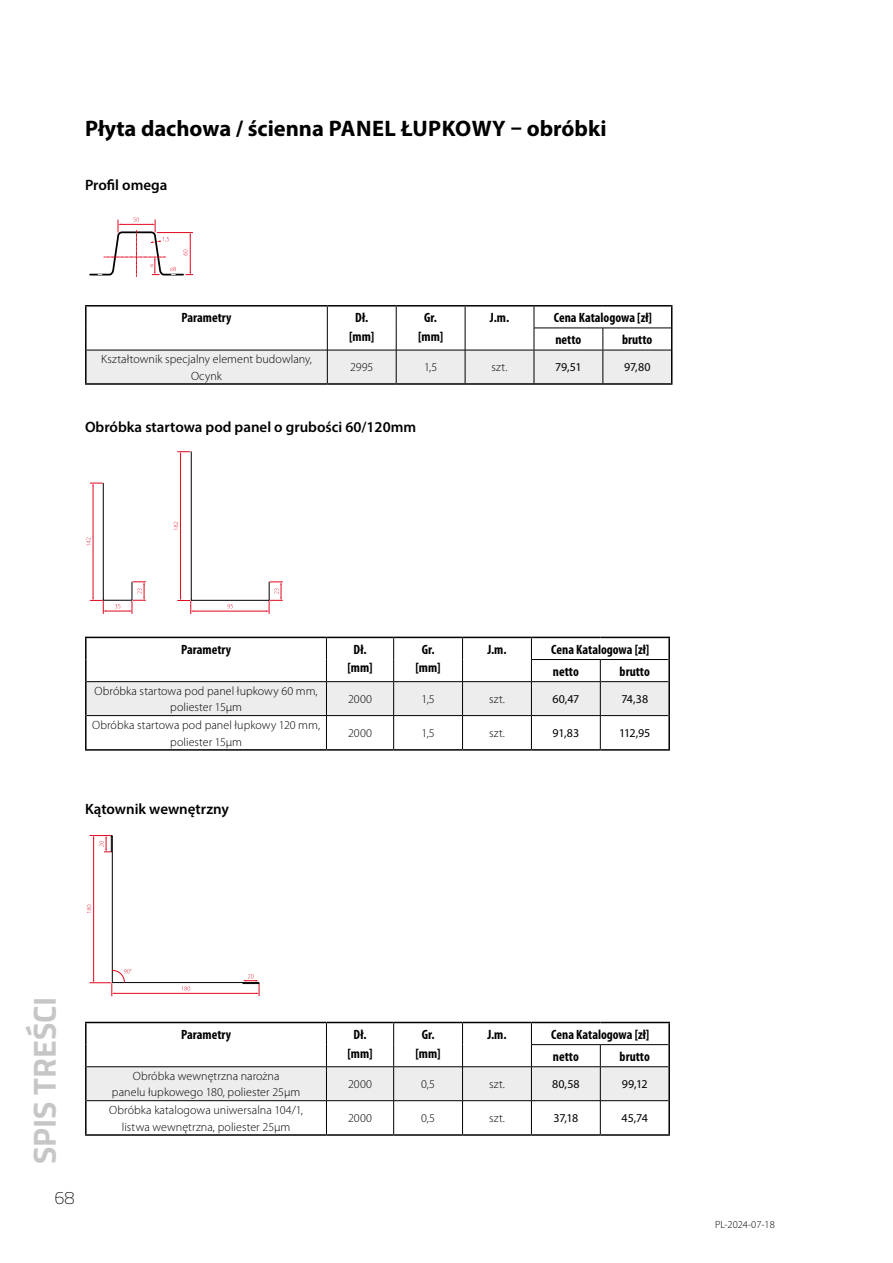
<style>
.page{position:relative;width:893px;height:1263px;background:#fff}
.page>*{position:absolute;margin:0;border:0;box-sizing:border-box;transform-origin:0 0}
.t1{font:700 31.95px "Titillium";color:#c6c6c6}
.t2{font:700 22.5px "Myriad Pro";color:#000}
.t3{font:100 18px "Titillium";color:#000}
.t4{font:600 15px "Myriad Pro";color:#000}
.t5{font:700 condensed 13.5px/18.9px "Myriad Pro";color:#000;text-align:center}
.t6{font:300 12px/16.8px "Myriad Pro";letter-spacing:.01em;color:#000;text-align:center}
.t7{font:12px "Myriad Pro";letter-spacing:-.01em;color:#000}
.t8{font:300 10.5px "Myriad Pro";color:#000}
</style>
<div class="page">
<svg style="left:89px;top:217px;width:104px;height:59px"></svg>
<hr style="left:85px;top:305px;width:242px;height:2px;background:#000">
<hr style="left:327px;top:305px;width:69px;height:2px;background:#000">
<hr style="left:396px;top:305px;width:69px;height:2px;background:#000">
<hr style="left:465px;top:305px;width:69px;height:2px;background:#000">
<hr style="left:534px;top:305px;width:69px;height:2px;background:#000">
<hr style="left:603px;top:305px;width:69px;height:2px;background:#000">
<hr style="left:85px;top:383px;width:242px;height:2px;background:#000">
<hr style="left:327px;top:383px;width:69px;height:2px;background:#000">
<hr style="left:396px;top:383px;width:69px;height:2px;background:#000">
<hr style="left:465px;top:383px;width:69px;height:2px;background:#000">
<hr style="left:534px;top:383px;width:69px;height:2px;background:#000">
<hr style="left:603px;top:383px;width:69px;height:2px;background:#000">
<hr style="left:85px;top:307px;width:2px;height:21px;background:#000">
<hr style="left:85px;top:328px;width:2px;height:22px;background:#000">
<hr style="left:85px;top:350px;width:2px;height:33px;background:#000">
<svg style="left:86px;top:307px;width:586px;height:77px"></svg>
<svg style="left:86px;top:483px;width:60px;height:131px"></svg>
<svg style="left:174px;top:451px;width:109px;height:163px"></svg>
<hr style="left:85px;top:637px;width:241px;height:1px;background:#000">
<hr style="left:394px;top:637px;width:69px;height:1px;background:#000">
<hr style="left:463px;top:637px;width:68px;height:1px;background:#000">
<hr style="left:531px;top:637px;width:69px;height:1px;background:#000">
<hr style="left:600px;top:637px;width:70px;height:1px;background:#000">
<hr style="left:668px;top:638px;width:2px;height:21px;background:#000">
<hr style="left:326px;top:637px;width:68px;height:1px;background:#000">
<hr style="left:600px;top:716px;width:1px;height:33px;background:#000">
<hr style="left:668px;top:682px;width:2px;height:34px;background:#000">
<hr style="left:668px;top:716px;width:2px;height:33px;background:#000">
<hr style="left:85px;top:749px;width:241px;height:2px;background:#000">
<hr style="left:326px;top:749px;width:68px;height:2px;background:#000">
<hr style="left:394px;top:749px;width:69px;height:2px;background:#000">
<hr style="left:463px;top:749px;width:68px;height:2px;background:#000">
<hr style="left:531px;top:749px;width:69px;height:2px;background:#000">
<hr style="left:600px;top:749px;width:70px;height:2px;background:#000">
<hr style="left:326px;top:716px;width:1px;height:33px;background:#000">
<hr style="left:393px;top:716px;width:1px;height:33px;background:#000">
<hr style="left:462px;top:716px;width:1px;height:33px;background:#000">
<hr style="left:531px;top:716px;width:1px;height:33px;background:#000">
<hr style="left:85px;top:638px;width:2px;height:21px;background:#000">
<hr style="left:85px;top:659px;width:2px;height:23px;background:#000">
<hr style="left:85px;top:682px;width:2px;height:34px;background:#000">
<hr style="left:85px;top:716px;width:2px;height:33px;background:#000">
<svg style="left:86px;top:638px;width:583px;height:78px"></svg>
<hr style="left:531px;top:681px;width:69px;height:1px;background:#000">
<hr style="left:600px;top:681px;width:68px;height:1px;background:#000">
<hr style="left:668px;top:659px;width:2px;height:23px;background:#000">
<svg style="left:87px;top:835px;width:173px;height:161px"></svg>
<hr style="left:85px;top:1022px;width:241px;height:1px;background:#000">
<hr style="left:394px;top:1022px;width:69px;height:1px;background:#000">
<hr style="left:463px;top:1022px;width:68px;height:1px;background:#000">
<hr style="left:531px;top:1022px;width:69px;height:1px;background:#000">
<hr style="left:600px;top:1022px;width:70px;height:1px;background:#000">
<hr style="left:668px;top:1023px;width:2px;height:22px;background:#000">
<hr style="left:326px;top:1022px;width:68px;height:1px;background:#000">
<hr style="left:600px;top:1101px;width:1px;height:33px;background:#000">
<hr style="left:668px;top:1067px;width:2px;height:34px;background:#000">
<hr style="left:668px;top:1101px;width:2px;height:33px;background:#000">
<hr style="left:85px;top:1134px;width:241px;height:2px;background:#000">
<hr style="left:326px;top:1134px;width:68px;height:2px;background:#000">
<hr style="left:394px;top:1134px;width:69px;height:2px;background:#000">
<hr style="left:463px;top:1134px;width:68px;height:2px;background:#000">
<hr style="left:531px;top:1134px;width:69px;height:2px;background:#000">
<hr style="left:600px;top:1134px;width:70px;height:2px;background:#000">
<hr style="left:326px;top:1101px;width:1px;height:33px;background:#000">
<hr style="left:393px;top:1101px;width:1px;height:33px;background:#000">
<hr style="left:462px;top:1101px;width:1px;height:33px;background:#000">
<hr style="left:531px;top:1101px;width:1px;height:33px;background:#000">
<hr style="left:85px;top:1023px;width:2px;height:22px;background:#000">
<hr style="left:85px;top:1045px;width:2px;height:22px;background:#000">
<hr style="left:85px;top:1067px;width:2px;height:34px;background:#000">
<hr style="left:85px;top:1101px;width:2px;height:33px;background:#000">
<hr style="left:668px;top:1045px;width:2px;height:22px;background:#000">
<svg style="left:86px;top:1023px;width:583px;height:78px"></svg>
<h2 class="t2" style="left:85px;top:114px;width:523px">Płyta dachowa / ścienna PANEL ŁUPKOWY – obróbki</h2>
<p class="t4" style="left:85px;top:176px;width:84px">Profil omega</p>
<p class="t5" style="left:182px;top:308px;width:51px">Parametry</p>
<p class="t5" style="left:349px;top:308px;width:27px">Dł. [mm]</p>
<p class="t5" style="left:418px;top:308px;width:27px">Gr. [mm]</p>
<p class="t5" style="left:490px;top:308px;width:21px">J.m.</p>
<p class="t5" style="left:554px;top:306px;width:100px;line-height:22.2px;text-align:left">Cena Katalogowa [zł] netto</p>
<p class="t5" style="left:622px;top:330px;width:32px">brutto</p>
<p class="t6" style="left:101px;top:351px;width:213px">Kształtownik specjalny element budowlany,<br>Ocynk</p>
<p class="t6" style="left:350px;top:359px;width:25px">2995</p>
<p class="t6" style="left:424px;top:359px;width:15px">1,5</p>
<p class="t6" style="left:492px;top:359px;width:17px">szt.</p>
<p class="t7" style="left:555px;top:360px;width:28px">79,51</p>
<p class="t7" style="left:624px;top:360px;width:28px">97,80</p>
<p class="t4" style="left:85px;top:417px;width:333px">Obróbka startowa pod panel o grubości 60/120mm</p>
<p class="t5" style="left:181px;top:639px;width:51px">Parametry</p>
<p class="t5" style="left:347px;top:639px;width:27px">Dł. [mm]</p>
<p class="t5" style="left:415px;top:639px;width:27px">Gr. [mm]</p>
<p class="t5" style="left:487px;top:639px;width:21px">J.m.</p>
<p class="t5" style="left:551px;top:638px;width:100px;line-height:22.2px;text-align:left">Cena Katalogowa [zł] netto</p>
<p class="t5" style="left:620px;top:661px;width:32px">brutto</p>
<p class="t6" style="left:95px;top:682px;width:225px">Obróbka startowa pod panel łupkowy 60 mm, poliester 15μm</p>
<p class="t6" style="left:348px;top:691px;width:25px">2000</p>
<p class="t6" style="left:421px;top:691px;width:15px">1,5</p>
<p class="t6" style="left:489px;top:691px;width:17px">szt.</p>
<p class="t7" style="left:552px;top:691px;width:29px">60,47</p>
<p class="t7" style="left:621px;top:691px;width:28px">74,38</p>
<p class="t6" style="left:92px;top:717px;width:229px">Obróbka startowa pod panel łupkowy 120 mm, poliester 15μm</p>
<p class="t6" style="left:348px;top:725px;width:25px">2000</p>
<p class="t6" style="left:421px;top:725px;width:15px">1,5</p>
<p class="t6" style="left:489px;top:725px;width:17px">szt.</p>
<p class="t7" style="left:553px;top:726px;width:28px">91,83</p>
<p class="t7" style="left:619px;top:726px;width:33px">112,95</p>
<p class="t4" style="left:85px;top:799px;width:145px">Kątownik wewnętrzny</p>
<h1 class="t1" style="left:20px;top:1164px;width:169px;rotate:-90deg">SPIS TREŚCI</h1>
<h3 class="t3" style="left:54px;top:1185px;width:22px">68</h3>
<p class="t5" style="left:181px;top:1024px;width:51px">Parametry</p>
<p class="t5" style="left:347px;top:1024px;width:27px">Dł. [mm]</p>
<p class="t5" style="left:415px;top:1024px;width:27px">Gr. [mm]</p>
<p class="t5" style="left:487px;top:1024px;width:21px">J.m.</p>
<p class="t5" style="left:551px;top:1023px;width:100px;line-height:22.2px;text-align:left">Cena Katalogowa [zł] netto</p>
<p class="t5" style="left:620px;top:1046px;width:32px">brutto</p>
<p class="t6" style="left:112px;top:1067px;width:190px">Obróbka wewnętrzna narożna<br>panelu łupkowego 180, poliester 25μm</p>
<p class="t6" style="left:348px;top:1076px;width:25px">2000</p>
<p class="t6" style="left:421px;top:1076px;width:15px">0,5</p>
<p class="t6" style="left:489px;top:1076px;width:17px">szt.</p>
<p class="t7" style="left:552px;top:1076px;width:29px">80,58</p>
<p class="t7" style="left:622px;top:1076px;width:27px">99,12</p>
<p class="t6" style="left:109px;top:1102px;width:195px">Obróbka katalogowa uniwersalna 104/1, listwa wewnętrzna, poliester 25μm</p>
<p class="t6" style="left:348px;top:1110px;width:25px">2000</p>
<p class="t6" style="left:421px;top:1110px;width:15px">0,5</p>
<p class="t6" style="left:489px;top:1110px;width:17px">szt.</p>
<p class="t7" style="left:554px;top:1111px;width:26px">37,18</p>
<p class="t7" style="left:622px;top:1111px;width:28px">45,74</p>
<p class="t8" style="left:715px;top:1219px;width:61px">PL-2024-07-18</p>
</div>
